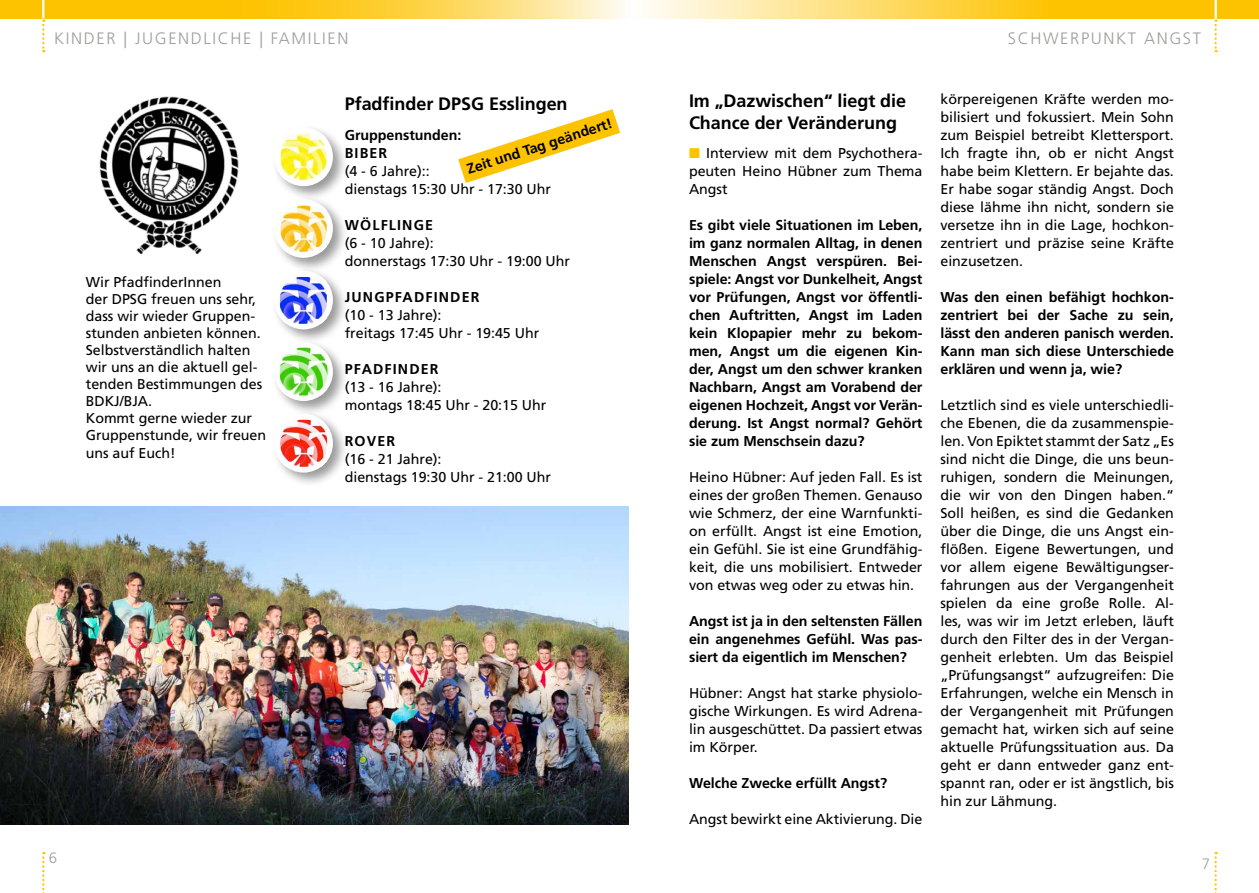
<style>
.page{position:relative;width:1259px;height:893px;background:#fff}
.page>*{position:absolute;margin:0;border:0;box-sizing:border-box;transform-origin:0 0}
.t1{font:700 18px/21.6px "Frutiger";letter-spacing:-.005em;color:#000}
.t2{font:300 16.5px "Frutiger";letter-spacing:.1em;color:#9d9d9c}
.t3{font:300 15px "Frutiger";color:#9d9d9c}
.t4{font:14.25px/18px "Frutiger";letter-spacing:-.005em;color:#000}
.t5{font:700 14.25px/18px "Frutiger";letter-spacing:-.005em;color:#000;text-align:justify}
.t6{font:700 14.25px "Frutiger";letter-spacing:.08em;color:#000}
.s1{color:#fdc300}
</style>
<div class="page">
<svg style="left:42px;top:852px;width:2px;height:41px"></svg>
<svg style="left:1214px;top:852px;width:2px;height:41px"></svg>
<svg style="left:645px;top:0;width:614px;height:18px"></svg>
<svg style="left:1214px;top:0;width:2px;height:52px"></svg>
<svg style="left:0;top:0;width:623px;height:18px"></svg>
<svg style="left:42px;top:0;width:2px;height:52px"></svg>
<img style="left:99px;top:96px;width:140px;height:159px">
<img style="left:0;top:506px;width:628px;height:319px">
<div style="left:271px;top:125px;width:77px;height:76px;background:#000;opacity:.4"></div>
<div style="left:274px;top:128px;width:59px;height:58px;background:#fff;border-radius:50%"></div>
<img style="left:281px;top:134px;width:45px;height:46px">
<div style="left:271px;top:268px;width:77px;height:76px;background:#000;opacity:.4"></div>
<div style="left:274px;top:271px;width:59px;height:58px;background:#fff;border-radius:50%"></div>
<img style="left:280px;top:277px;width:47px;height:47px">
<div style="left:271px;top:339px;width:77px;height:77px;background:#000;opacity:.4"></div>
<div style="left:274px;top:342px;width:59px;height:59px;background:#fff;border-radius:50%"></div>
<img style="left:280px;top:348px;width:47px;height:47px">
<div style="left:271px;top:411px;width:77px;height:77px;background:#000;opacity:.4"></div>
<div style="left:274px;top:414px;width:59px;height:59px;background:#fff;border-radius:50%"></div>
<img style="left:280px;top:420px;width:47px;height:47px">
<div style="left:271px;top:196px;width:77px;height:77px;background:#000;opacity:.4"></div>
<div style="left:274px;top:199px;width:59px;height:59px;background:#fff;border-radius:50%"></div>
<img style="left:280px;top:206px;width:47px;height:46px">
<svg style="left:458px;top:109px;width:162px;height:74px"></svg>
<p class="t2" style="left:54px;top:29px;width:296px">KINDER | JUGENDLICHE | FAMILIEN</p>
<p class="t2" style="left:1007px;top:29px;width:195px">SCHWERPUNKT ANGST</p>
<p class="t4" style="left:86px;top:273px;width:182px;line-height:17.1px">Wir PfadfinderInnen<br>der DPSG freuen uns sehr, dass wir wieder Gruppen&shy;stunden anbieten können.<br>Selbstverständlich halten wir uns an die aktuell gel&shy;tenden Bestimmungen des<br>BDKJ/BJA.<br>Kommt gerne wieder zur<br>Gruppenstunde, wir freuen uns auf Euch!</p>
<p class="t3" style="left:49px;top:849px;width:10px">6</p>
<p class="t1" style="left:345px;top:93px;width:224px">Pfadfinder DPSG Esslingen</p>
<p class="t5" style="left:345px;top:126px;width:118px">Gruppenstunden:<br>BIBER</p>
<p class="t4" style="left:345px;top:162px;width:208px">(4 - 6 Jahre)::<br>dienstags 15:30 Uhr - 17:30 Uhr</p>
<p class="t6" style="left:345px;top:217px;width:90px">WÖLFLINGE</p>
<p class="t4" style="left:345px;top:234px;width:227px">(6 - 10 Jahre):<br>donnerstags 17:30 Uhr - 19:00 Uhr</p>
<p class="t6" style="left:345px;top:289px;width:136px">JUNGPFADFINDER</p>
<p class="t4" style="left:345px;top:306px;width:196px">(10 - 13 Jahre):<br>freitags 17:45 Uhr - 19:45 Uhr</p>
<p class="t6" style="left:345px;top:361px;width:95px">PFADFINDER</p>
<p class="t4" style="left:345px;top:378px;width:203px">(13 - 16 Jahre):<br>montags 18:45 Uhr - 20:15 Uhr</p>
<p class="t5" style="left:345px;top:432px;width:52px">ROVER</p>
<p class="t4" style="left:345px;top:450px;width:208px">(16 - 21 Jahre):<br>dienstags 19:30 Uhr - 21:00 Uhr</p>
<p class="t5" style="left:464px;top:161px;width:153px;rotate:-18deg">Zeit und Tag geändert!</p>
<p class="t1" style="left:689px;top:90px;width:219px">Im „Dazwischen“ liegt die<br>Chance der Veränderung</p>
<p class="t4" style="left:689px;top:144px;width:235px;text-align:justify"><span class="s1">■</span> Interview mit dem Psychothera&shy;peuten Heino Hübner zum Thema Angst</p>
<p class="t5" style="left:689px;top:216px;width:235px">Es gibt viele Situationen im Leben, im ganz normalen Alltag, in denen Menschen Angst verspüren. Bei&shy;spiele: Angst vor Dunkelheit, Angst vor Prüfungen, Angst vor öffentli&shy;chen Auftritten, Angst im Laden kein Klopapier mehr zu bekom&shy;men, Angst um die eigenen Kin&shy;der, Angst um den schwer kranken Nachbarn, Angst am Vorabend der eigenen Hochzeit, Angst vor Verän&shy;derung. Ist Angst normal? Gehört sie zum Menschsein dazu?</p>
<p class="t4" style="left:689px;top:468px;width:235px;text-align:justify">Heino Hübner: Auf jeden Fall. Es ist eines der großen Themen. Genauso wie Schmerz, der eine Warnfunkti&shy;on erfüllt. Angst ist eine Emotion, ein Gefühl. Sie ist eine Grundfähig&shy;keit, die uns mobilisiert. Entweder von etwas weg oder zu etwas hin.</p>
<p class="t5" style="left:689px;top:612px;width:235px">Angst ist ja in den seltensten Fällen ein angenehmes Gefühl. Was pas&shy;siert da eigentlich im Menschen?</p>
<p class="t4" style="left:689px;top:684px;width:235px;text-align:justify">Hübner: Angst hat starke physiolo&shy;gische Wirkungen. Es wird Adrena&shy;lin ausgeschüttet. Da passiert etwas im Körper.</p>
<p class="t5" style="left:689px;top:774px;width:200px">Welche Zwecke erfüllt Angst?</p>
<p class="t4" style="left:689px;top:810px;width:235px">Angst bewirkt eine Aktivierung. Die</p>
<p class="t4" style="left:940px;top:90px;width:235px;text-align:justify">körpereigenen Kräfte werden mo&shy;bilisiert und fokussiert. Mein Sohn zum Beispiel betreibt Klettersport.<br>Ich fragte ihn, ob er nicht Angst habe beim Klettern. Er bejahte das.<br>Er habe sogar ständig Angst. Doch diese lähme ihn nicht, sondern sie versetze ihn in die Lage, hochkon&shy;zentriert und präzise seine Kräfte einzusetzen.</p>
<p class="t5" style="left:940px;top:288px;width:235px">Was den einen befähigt hochkon&shy;zentriert bei der Sache zu sein, lässt den anderen panisch werden.<br>Kann man sich diese Unterschiede erklären und wenn ja, wie?</p>
<p class="t4" style="left:940px;top:396px;width:235px;text-align:justify">Letztlich sind es viele unterschiedli&shy;che Ebenen, die da zusammenspie&shy;len. Von Epiktet stammt der Satz „Es sind nicht die Dinge, die uns beun&shy;ruhigen, sondern die Meinungen, die wir von den Dingen haben.“ Soll heißen, es sind die Gedanken über die Dinge, die uns Angst ein&shy;flößen. Eigene Bewertungen, und vor allem eigene Bewältigungser&shy;fahrungen aus der Vergangenheit spielen da eine große Rolle. Al&shy;les, was wir im Jetzt erleben, läuft durch den Filter des in der Vergan&shy;genheit erlebten. Um das Beispiel „Prüfungsangst“ aufzugreifen: Die Erfahrungen, welche ein Mensch in der Vergangenheit mit Prüfungen gemacht hat, wirken sich auf seine aktuelle Prüfungssituation aus. Da geht er dann entweder ganz ent&shy;spannt ran, oder er ist ängstlich, bis hin zur Lähmung.</p>
<p class="t3" style="left:1201px;top:855px;width:10px">7</p>
</div>
